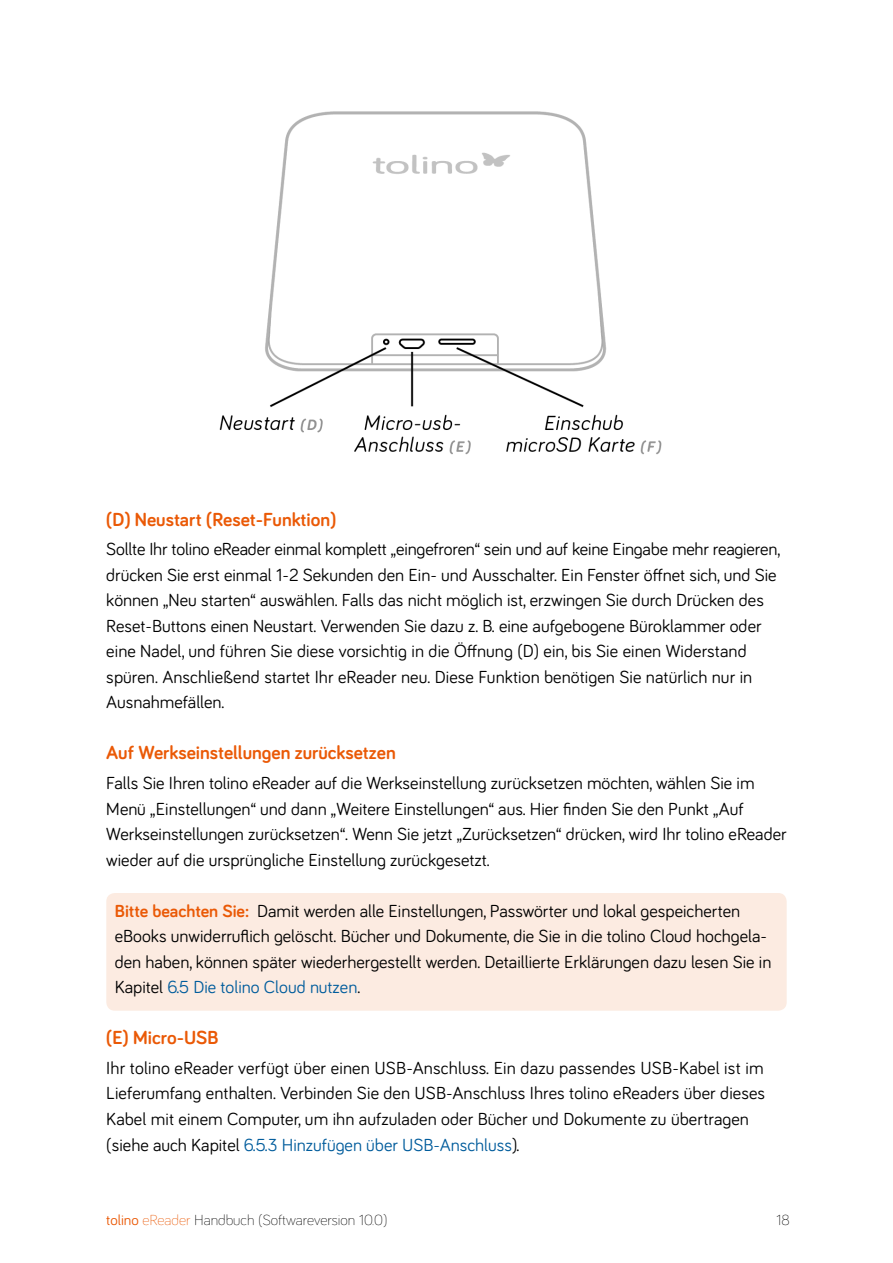
<style>
.page{position:relative;width:893px;height:1263px;background:#fff}
.page>*{position:absolute;margin:0;border:0;box-sizing:border-box;transform-origin:0 0}
.t1{font:700 19.5px "Bariol";color:#ea5906}
.t2{font:18px/25.5px "Bariol";color:#000}
.t3{font:300 15px "Bariol";color:#000}
.s1{font-weight:700;color:#ea5906}
.s2{color:#005c9c}
.s3{font-weight:400;color:#ea5906}
.s4{color:#ea5906}
</style>
<div class="page">
<div style="left:106px;top:893px;width:681px;height:118px;background:#fcebe1;border-radius:9px"></div>
<img style="left:219px;top:111px;width:443px;height:344px">
<p class="t1" style="left:106px;top:506px;width:231px">(D) Neustart (Reset-Funktion)</p>
<p class="t2" style="left:106px;top:536px;width:676px">Sollte Ihr tolino eReader einmal komplett „eingefroren“ sein und auf keine Eingabe mehr reagieren, drücken Sie erst einmal 1-2 Sekunden den Ein- und Ausschalter. Ein Fenster öffnet sich, und Sie können „Neu starten“ auswählen. Falls das nicht möglich ist, erzwingen Sie durch Drücken des Reset-Buttons einen Neustart. Verwenden Sie dazu z. B. eine aufgebogene Büroklammer oder eine Nadel, und führen Sie diese vorsichtig in die Öffnung (D) ein, bis Sie einen Widerstand spüren. Anschließend startet Ihr eReader neu. Diese Funktion benötigen Sie natürlich nur in Ausnahmefällen.</p>
<p class="t1" style="left:106px;top:739px;width:291px">Auf Werkseinstellungen zurücksetzen</p>
<p class="t2" style="left:106px;top:769px;width:682px">Falls Sie Ihren tolino eReader auf die Werkseinstellung zurücksetzen möchten, wählen Sie im Menü „Einstellungen“ und dann „Weitere Einstellungen“ aus. Hier finden Sie den Punkt „Auf Werkseinstellungen zurücksetzen“. Wenn Sie jetzt „Zurücksetzen“ drücken, wird Ihr tolino eReader wieder auf die ursprüngliche Einstellung zurückgesetzt.</p>
<p class="t2" style="left:115px;top:897px;width:658px"><span class="s1">Bitte beachten Sie:</span> Damit werden alle Einstellungen, Passwörter und lokal gespeicherten eBooks unwiderruflich gelöscht. Bücher und Dokumente, die Sie in die tolino Cloud hochgela&shy;den haben, können später wiederhergestellt werden. Detaillierte Erklärungen dazu lesen Sie in Kapitel <span class="s2">6.5 Die tolino Cloud nutzen</span>.</p>
<p class="t1" style="left:106px;top:1024px;width:114px">(E) Micro-USB</p>
<p class="t2" style="left:106px;top:1054px;width:660px">Ihr tolino eReader verfügt über einen USB-Anschluss. Ein dazu passendes USB-Kabel ist im Lieferumfang enthalten. Verbinden Sie den USB-Anschluss Ihres tolino eReaders über dieses Kabel mit einem Computer, um ihn aufzuladen oder Bücher und Dokumente zu übertragen (siehe auch Kapitel <span class="s2">6.5.3 Hinzufügen über USB-Anschluss</span>).</p>
<p class="t3" style="left:106px;top:1209px;width:283px"><span class="s3">tolino</span> <span class="s4">eReader</span> Handbuch (Softwareversion 10.0)</p>
<p class="t3" style="left:776px;top:1209px;width:15px">18</p>
</div>
